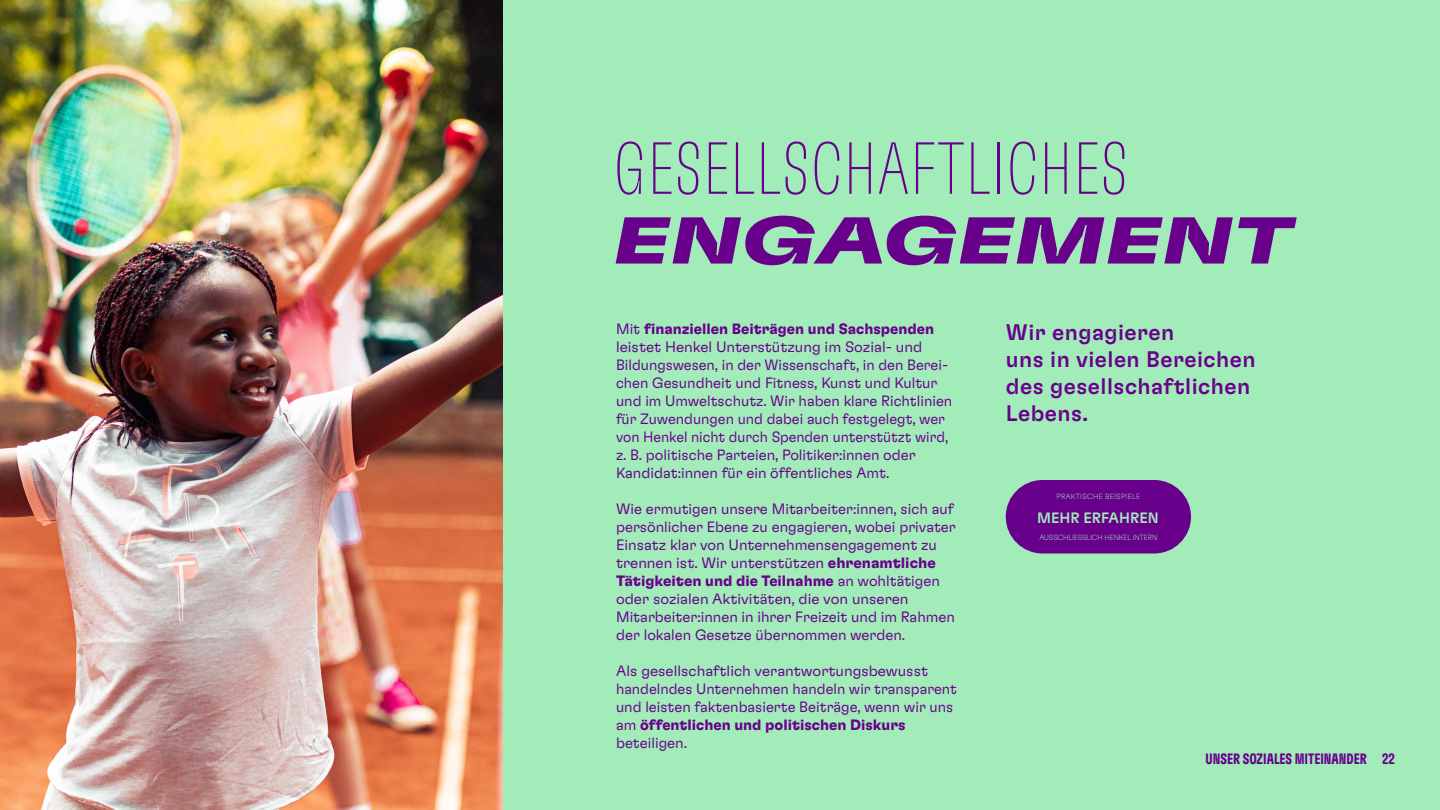
<style>
.page{position:relative;width:1440px;height:810px;background:#a2ecba}
.page>*{position:absolute;margin:0;border:0;box-sizing:border-box;transform-origin:0 0}
.t1{font:73.5px "Henkel GT Flexa Cm Lz";letter-spacing:.01em;color:#69008c}
.t2{font:66px "Henkel GT Flexa Exp Bd It";letter-spacing:.01em;color:#69008c}
.t3{font:500 22.5px/27px "Henkel GT Flexa";letter-spacing:.02em;color:#69008c}
.t4{font:300 15px/18px "Henkel GT Flexa";color:#69008c}
.t5{font:15px "Henkel GT Flexa Cm Bd";color:#69008c}
.t6{font:500 15px "Henkel GT Flexa";color:#a2ecba}
.t7{font:100 7.5px "Henkel GT Flexa";letter-spacing:-.02em;color:#a2ecba}
.t8{font:100 7.5px "Henkel GT Flexa";letter-spacing:.03em;color:#a2ecba}
.s1{font-weight:700}
</style>
<div class="page">
<img style="left:0;top:0;width:502px;height:810px">
<div style="left:1006px;top:480px;width:185px;height:74px;background:#69008c;border-radius:37px"></div>
<h1 class="t1" style="left:613px;top:127px;width:516px">GESELLSCHAFTLICHES</h1>
<h2 class="t2" style="left:613px;top:199px;width:680px">ENGAGEMENT</h2>
<p class="t4" style="left:616px;top:320px;width:338px">Mit <span class="s1">finanziellen Beiträgen und Sachspenden </span>leistet Henkel Unterstützung im Sozial- und Bildungswesen, in der Wissenschaft, in den Berei&shy;chen Gesundheit und Fitness, Kunst und Kultur und im Umweltschutz. Wir haben klare Richtlinien für Zuwendungen und dabei auch festgelegt, wer von Henkel nicht durch Spenden unterstützt wird, z. B. politische Parteien, Politiker:innen oder Kandidat:innen für ein öffentliches Amt.</p>
<p class="t4" style="left:616px;top:500px;width:341px">Wie ermutigen unsere Mitarbeiter:innen, sich auf persönlicher Ebene zu engagieren, wobei privater Einsatz klar von Unternehmensengagement zu trennen ist. Wir unterstützen <span class="s1">ehrenamtliche Tätigkeiten und die Teilnahme</span> an wohltätigen oder sozialen Aktivitäten, die von unseren Mitarbeiter:innen in ihrer Freizeit und im Rahmen der lokalen Gesetze übernommen werden.</p>
<p class="t4" style="left:616px;top:662px;width:342px">Als gesellschaftlich verantwortungsbewusst handelndes Unternehmen handeln wir transparent und leisten faktenbasierte Beiträge, wenn wir uns am <span class="s1">öffentlichen und politischen Diskurs </span>beteiligen.</p>
<h3 class="t3" style="left:1006px;top:318px;width:251px">Wir engagieren<br>uns in vielen Bereichen des gesellschaftlichen<br>Lebens.</h3>
<p class="t8" style="left:1057px;top:491px;width:85px">PRAKTISCHE BEISPIELE</p>
<p class="t7" style="left:1039px;top:533px;width:120px">AUSSCHLIESSLICH HENKEL INTERN</p>
<p class="t6" style="left:1037px;top:508px;width:123px">MEHR ERFAHREN</p>
<p class="t5" style="left:1206px;top:750px;width:191px">UNSER SOZIALES MITEINANDER 22</p>
</div>
